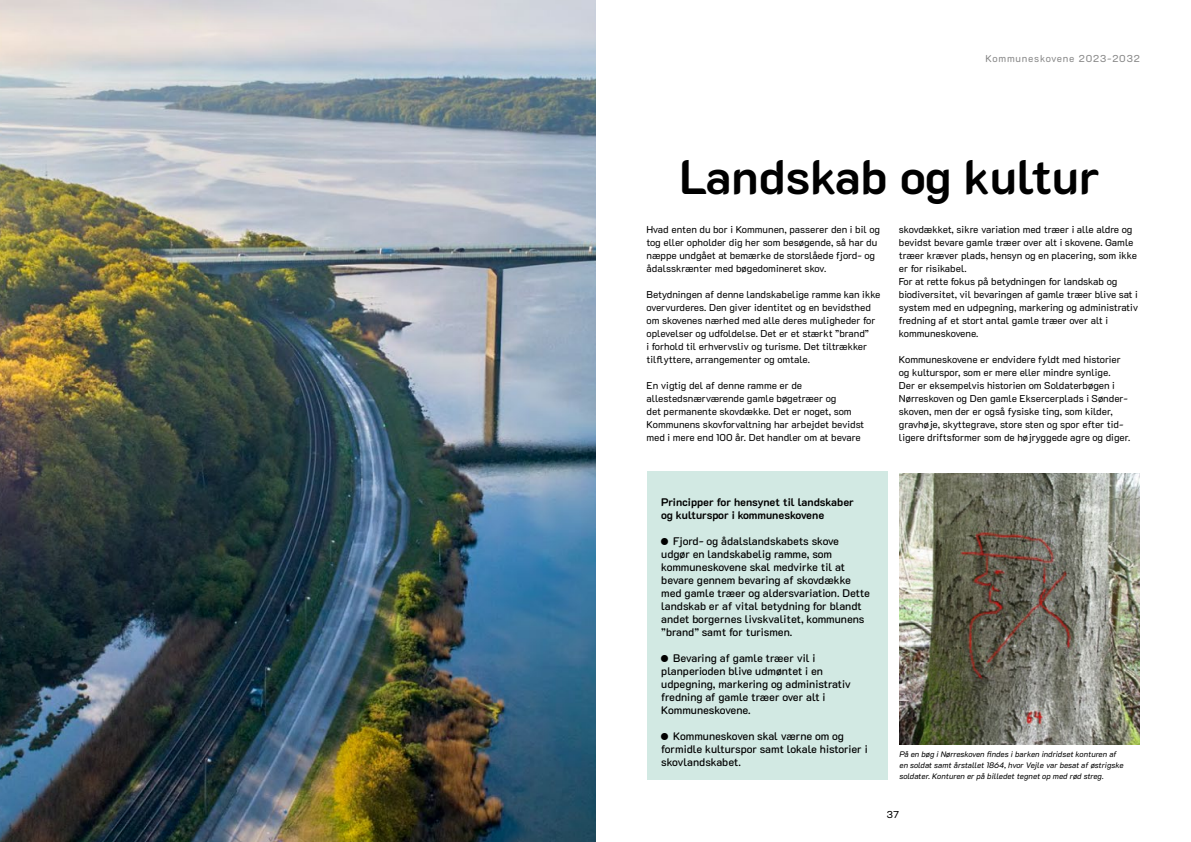
<style>
.page{position:relative;width:1191px;height:842px;background:#fff}
.page>*{position:absolute;margin:0;border:0;box-sizing:border-box;transform-origin:0 0}
.t1{font:700 48px "K2 D";color:#000}
.t2{font:500 11px/13px "K2 D";color:#000}
.t3{font:700 11px/13px "K2 D";color:#000}
.t4{font:10px/13px "K2 D";color:#000}
.t5{font:10px "K2 D";letter-spacing:.08em;color:#878787}
.t6{font:italic 8px/11px "K2 D";color:#000}
.s1{font-family:"ESRIAMFM Water";font-weight:400;font-size:10px}
</style>
<div class="page">
<div style="left:647px;top:471px;width:240px;height:309px;background:#d2e9e3"></div>
<img style="left:899px;top:473px;width:240px;height:271px">
<img style="left:0;top:0;width:595px;height:842px">
<p class="t5" style="left:985px;top:52px;width:156px">Kommuneskovene 2023-2032</p>
<h1 class="t1" style="left:679px;top:149px;width:422px">Landskab og kultur</h1>
<p class="t4" style="left:646px;top:223px;width:235px">Hvad enten du bor i Kommunen, passerer den i bil og tog eller opholder dig her som besøgende, så har du næppe undgået at bemærke de storslåede fjord- og ådalsskrænter med bøgedomineret skov.</p>
<p class="t4" style="left:646px;top:288px;width:235px">Betydningen af denne landskabelige ramme kan ikke overvurderes. Den giver identitet og en bevidsthed om skovenes nærhed med alle deres muligheder for oplevelser og udfoldelse. Det er et stærkt ”brand”<br>i forhold til erhvervsliv og turisme. Det tiltrækker tilflyttere, arrangementer og omtale.</p>
<p class="t4" style="left:646px;top:379px;width:219px">En vigtig del af denne ramme er de allestedsnærværende gamle bøgetræer og<br>det permanente skovdække. Det er noget, som Kommunens skovforvaltning har arbejdet bevidst med i mere end 100 år. Det handler om at bevare</p>
<p class="t4" style="left:899px;top:223px;width:241px">skovdækket, sikre variation med træer i alle aldre og bevidst bevare gamle træer over alt i skovene. Gamle træer kræver plads, hensyn og en placering, som ikke er for risikabel.<br>For at rette fokus på betydningen for landskab og biodiversitet, vil bevaringen af gamle træer blive sat i system med en udpegning, markering og administrativ fredning af et stort antal gamle træer over alt i kommuneskovene.</p>
<p class="t4" style="left:899px;top:353px;width:233px">Kommuneskovene er endvidere fyldt med historier og kulturspor, som er mere eller mindre synlige.<br>Der er eksempelvis historien om Soldaterbøgen i Nørreskoven og Den gamle Eksercerplads i Sønder&shy;skoven, men der er også fysiske ting, som kilder, gravhøje, skyttegrave, store sten og spor efter tid&shy;ligere driftsformer som de højryggede agre og diger.</p>
<p class="t3" style="left:661px;top:496px;width:194px">Principper for hensynet til landskaber og kulturspor i kommuneskovene</p>
<p class="t2" style="left:661px;top:535px;width:210px"><span class="s1">l</span> Fjord- og ådalslandskabets skove udgør en landskabelig ramme, som kommuneskovene skal medvirke til at bevare gennem bevaring af skovdække med gamle træer og aldersvariation. Dette landskab er af vital betydning for blandt andet borgernes livskvalitet, kommunens ”brand” samt for turismen.</p>
<p class="t2" style="left:661px;top:652px;width:191px"><span class="s1">l</span> Bevaring af gamle træer vil i planperioden blive udmøntet i en udpegning, markering og administrativ fredning af gamle træer over alt i<br>Kommuneskovene.</p>
<p class="t2" style="left:661px;top:730px;width:208px"><span class="s1">l</span> Kommuneskoven skal værne om og formidle kulturspor samt lokale historier i skovlandskabet.</p>
<p class="t6" style="left:899px;top:749px;width:226px">På en bøg i Nørreskoven findes i barken indridset konturen af en soldat samt årstallet 1864, hvor Vejle var besat af østrigske soldater. Konturen er på billedet tegnet op med rød streg.</p>
<p class="t4" style="left:887px;top:808px;width:14px">37</p>
</div>
